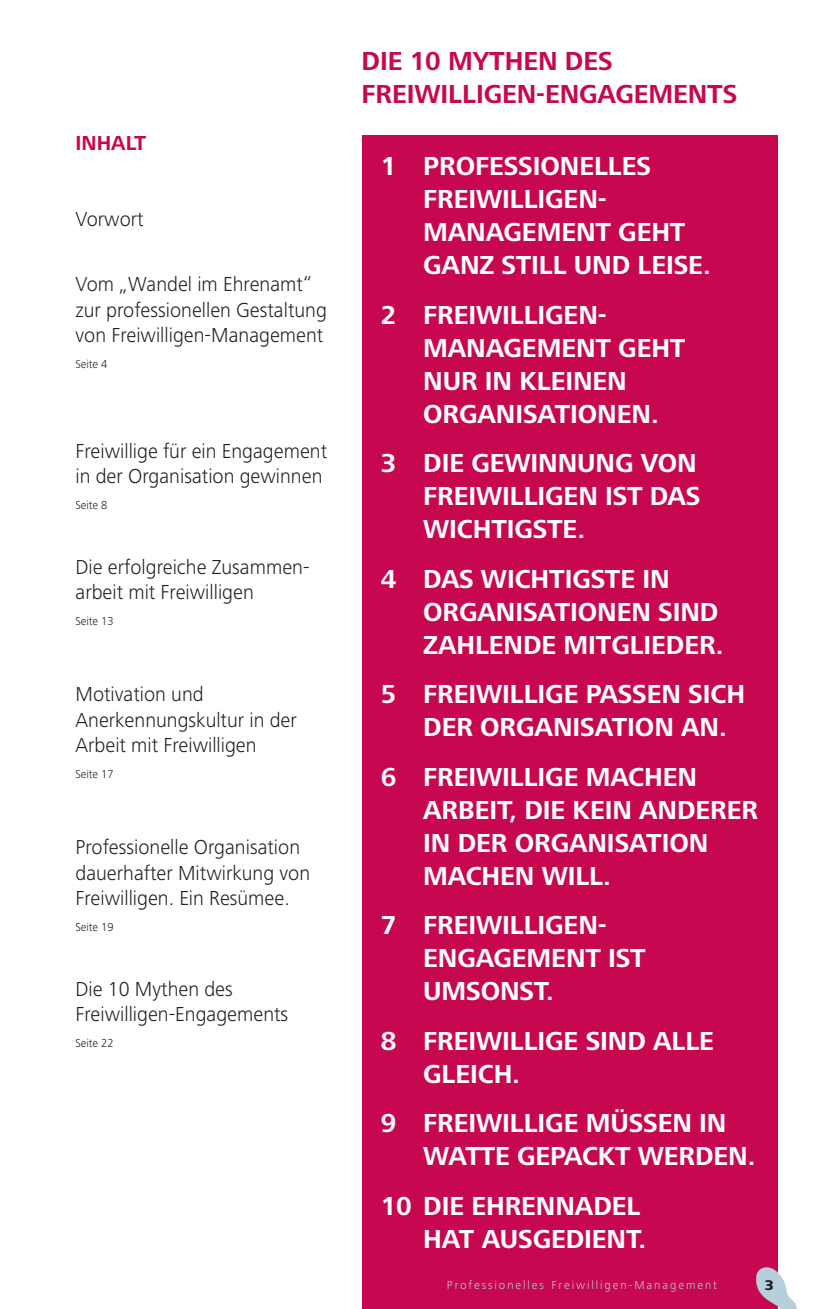
<style>
.page{position:relative;width:829px;height:1309px;background:#fff}
.page>*{position:absolute;margin:0;border:0;box-sizing:border-box;transform-origin:0 0}
.t1{font:700 27px/33px "Frutiger Next LT";letter-spacing:-.005em;color:#fff}
.t2{font:700 27px/33px "Frutiger Next LT";letter-spacing:-.005em;color:#c70851}
.t3{font:300 21px/25.5px "Frutiger Next LT";color:#231f20}
.t4{font:700 21px "Frutiger Next LT";color:#c70851}
.t5{font:800 14.7px "Frutiger Next LT";color:#231f20}
.t6{font:300 12px "Frutiger Next LT";letter-spacing:-.005em;color:#231f20}
.t7{font:300 12px "Frutiger Next LT";letter-spacing:.16em;color:#b6ceda}
</style>
<div class="page">
<div style="left:361px;top:135px;width:416px;height:1174px;background:#c70851"></div>
<img style="left:777px;top:1265px;width:20px;height:44px">
<img style="left:756px;top:1267px;width:21px;height:39px">
<p class="t4" style="left:75px;top:134px;width:72px">INHALT</p>
<p class="t3" style="left:75px;top:208px;width:70px">Vorwort</p>
<p class="t3" style="left:75px;top:273px;width:253px">Vom „Wandel im Ehrenamt“ zur professionellen Gestaltung von Freiwilligen-Management</p>
<p class="t6" style="left:75px;top:359px;width:33px">Seite 4</p>
<p class="t3" style="left:75px;top:440px;width:253px">Freiwillige für ein Engagement in der Organisation gewinnen</p>
<p class="t6" style="left:75px;top:500px;width:33px">Seite 8</p>
<p class="t3" style="left:75px;top:556px;width:236px">Die erfolgreiche Zusammen - arbeit mit Freiwilligen</p>
<p class="t6" style="left:75px;top:616px;width:40px">Seite 13</p>
<p class="t3" style="left:75px;top:683px;width:223px">Motivation und<br>Anerkennungskultur in der<br>Arbeit mit Freiwilligen</p>
<p class="t6" style="left:75px;top:769px;width:40px">Seite 17</p>
<p class="t3" style="left:75px;top:836px;width:236px">Professionelle Organisation dauerhafter Mitwirkung von<br>Freiwilligen. Ein Resümee.</p>
<p class="t6" style="left:75px;top:922px;width:40px">Seite 19</p>
<p class="t3" style="left:75px;top:978px;width:214px">Die 10 Mythen des<br>Freiwilligen-Engagements</p>
<p class="t6" style="left:75px;top:1038px;width:40px">Seite 22</p>
<p class="t2" style="left:361px;top:46px;width:377px">DIE 10 MYTHEN DES<br>FREIWILLIGEN-ENGAGEMENTS</p>
<p class="t1" style="left:423px;top:152px;width:289px;text-indent:-43px">1 PROFESSIONELLES<br>FREIWILLIGEN-<br>MANAGEMENT GEHT<br>GANZ STILL UND LEISE.</p>
<p class="t1" style="left:423px;top:301px;width:264px;text-indent:-43px">2 FREIWILLIGEN-<br>MANAGEMENT GEHT<br>NUR IN KLEINEN<br>ORGANISATIONEN.</p>
<p class="t1" style="left:423px;top:449px;width:278px;text-indent:-43px">3 DIE GEWINNUNG VON<br>FREIWILLIGEN IST DAS<br>WICHTIGSTE.</p>
<p class="t1" style="left:423px;top:565px;width:302px;text-indent:-43px">4 DAS WICHTIGSTE IN<br>ORGANISATIONEN SIND<br>ZAHLENDE MITGLIEDER.</p>
<p class="t1" style="left:423px;top:680px;width:323px;text-indent:-43px">5 FREIWILLIGE PASSEN SICH<br>DER ORGANISATION AN.</p>
<p class="t1" style="left:423px;top:763px;width:336px;text-indent:-43px">6 FREIWILLIGE MACHEN<br>ARBEIT, DIE KEIN ANDERER<br>IN DER ORGANISATION<br>MACHEN WILL.</p>
<p class="t1" style="left:423px;top:911px;width:224px;text-indent:-43px">7 FREIWILLIGEN-<br>ENGAGEMENT IST<br>UMSONST.</p>
<p class="t1" style="left:423px;top:1027px;width:292px;text-indent:-43px">8 FREIWILLIGE SIND ALLE<br>GLEICH.</p>
<p class="t1" style="left:423px;top:1109px;width:334px;text-indent:-43px">9 FREIWILLIGE MÜSSEN IN<br>WATTE GEPACKT WERDEN.</p>
<p class="t1" style="left:380px;top:1192px;width:267px;text-align:right">10 DIE EHRENNADEL<br>HAT AUSGEDIENT.</p>
<p class="t7" style="left:447px;top:1280px;width:271px">Professionelles Freiwilligen-Management</p>
<p class="t5" style="left:765px;top:1279px;width:11px">3</p>
</div>
